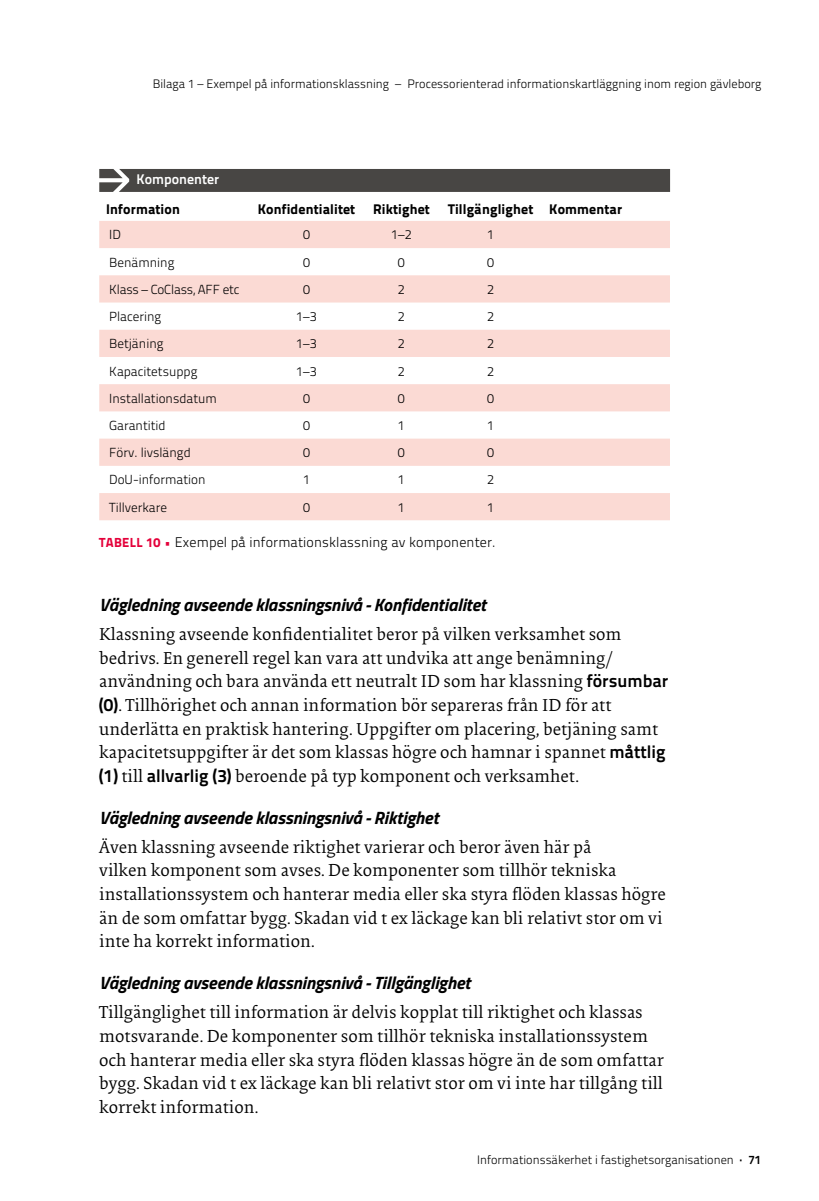
<style>
.page{position:relative;width:819px;height:1201px;background:#fff}
.page>*{position:absolute;margin:0;border:0;box-sizing:border-box;transform-origin:0 0}
.Bröd_ui{font:17.85px/23.6px "Collis";color:#000}
.t1{font:italic 700 17.85px "Titillium Web";letter-spacing:-.005em;color:#000}
.Tabellrubbe{font:14px "Titillium Text 22 L 999 wt";letter-spacing:.01em;color:#000}
.Tabelltext{font:14px "Titillium Text 22 L 250 wt";letter-spacing:.01em;color:#000}
.t2{font:14px "Titillium Text 22 L 800 wt";color:#fff}
.Tabelltext-2{font:13.12px "Titillium Text 22 L 250 wt";color:#000}
.t3{font:12.25px "Titillium Text 22 L 250 wt";color:#000}
.s1{font-family:"Titillium Text 22 L 999 wt";font-size:13.12px;color:#e4003a}
.s2{font-family:"Titillium Text 22 L 800 wt"}
</style>
<div class="page">
<svg style="left:99px;top:221px;width:571px;height:299px;fill:#fbdad4"></svg>
<div style="left:99px;top:169px;width:571px;height:23px;background:#484644"></div>
<p class="t3" style="left:153px;top:74px;width:610px">Bilaga 1 – Exempel på informationsklassning – Processorienterad informationskartläggning inom region gävleborg</p>
<p class="t2" style="left:136px;top:169px;width:84px">Komponenter</p>
<p class="Tabellrubbe" style="left:106px;top:198px;width:75px">Information</p>
<p class="Tabellrubbe" style="left:258px;top:198px;width:99px">Konfidentialitet</p>
<p class="Tabellrubbe" style="left:373px;top:198px;width:58px">Riktighet</p>
<p class="Tabellrubbe" style="left:448px;top:198px;width:87px">Tillgänglighet</p>
<p class="Tabellrubbe" style="left:549px;top:198px;width:74px">Kommentar</p>
<p class="Tabelltext-2" style="left:109px;top:225px;width:13px">ID</p>
<p class="Tabelltext-2" style="left:303px;top:225px;width:8px">0</p>
<p class="Tabelltext-2" style="left:391px;top:225px;width:22px">1–2</p>
<p class="Tabelltext-2" style="left:487px;top:225px;width:8px">1</p>
<p class="Tabelltext-2" style="left:109px;top:252px;width:67px">Benämning</p>
<p class="Tabelltext-2" style="left:303px;top:252px;width:8px">0</p>
<p class="Tabelltext-2" style="left:398px;top:252px;width:8px">0</p>
<p class="Tabelltext-2" style="left:487px;top:252px;width:8px">0</p>
<p class="Tabelltext-2" style="left:109px;top:280px;width:132px">Klass – CoClass, AFF etc</p>
<p class="Tabelltext-2" style="left:303px;top:280px;width:8px">0</p>
<p class="Tabelltext-2" style="left:398px;top:280px;width:8px">2</p>
<p class="Tabelltext-2" style="left:487px;top:280px;width:8px">2</p>
<p class="Tabelltext-2" style="left:109px;top:307px;width:54px">Placering</p>
<p class="Tabelltext-2" style="left:296px;top:307px;width:22px">1–3</p>
<p class="Tabelltext-2" style="left:398px;top:307px;width:8px">2</p>
<p class="Tabelltext-2" style="left:487px;top:307px;width:8px">2</p>
<p class="Tabelltext-2" style="left:109px;top:334px;width:56px">Betjäning</p>
<p class="Tabelltext-2" style="left:296px;top:334px;width:22px">1–3</p>
<p class="Tabelltext-2" style="left:398px;top:334px;width:8px">2</p>
<p class="Tabelltext-2" style="left:487px;top:334px;width:8px">2</p>
<p class="Tabelltext-2" style="left:109px;top:361px;width:90px">Kapacitetsuppg</p>
<p class="Tabelltext-2" style="left:296px;top:361px;width:22px">1–3</p>
<p class="Tabelltext-2" style="left:398px;top:361px;width:8px">2</p>
<p class="Tabelltext-2" style="left:487px;top:361px;width:8px">2</p>
<p class="Tabelltext-2" style="left:109px;top:388px;width:109px">Installationsdatum</p>
<p class="Tabelltext-2" style="left:303px;top:388px;width:8px">0</p>
<p class="Tabelltext-2" style="left:398px;top:388px;width:8px">0</p>
<p class="Tabelltext-2" style="left:487px;top:388px;width:8px">0</p>
<p class="Tabelltext-2" style="left:109px;top:416px;width:58px">Garantitid</p>
<p class="Tabelltext-2" style="left:303px;top:416px;width:8px">0</p>
<p class="Tabelltext-2" style="left:398px;top:416px;width:8px">1</p>
<p class="Tabelltext-2" style="left:487px;top:416px;width:8px">1</p>
<p class="Tabelltext-2" style="left:109px;top:443px;width:83px">Förv. livslängd</p>
<p class="Tabelltext-2" style="left:303px;top:443px;width:8px">0</p>
<p class="Tabelltext-2" style="left:398px;top:443px;width:8px">0</p>
<p class="Tabelltext-2" style="left:487px;top:443px;width:8px">0</p>
<p class="Tabelltext-2" style="left:109px;top:470px;width:98px">DoU-information</p>
<p class="Tabelltext-2" style="left:303px;top:470px;width:8px">1</p>
<p class="Tabelltext-2" style="left:398px;top:470px;width:8px">1</p>
<p class="Tabelltext-2" style="left:487px;top:470px;width:8px">2</p>
<p class="Tabelltext-2" style="left:109px;top:497px;width:59px">Tillverkare</p>
<p class="Tabelltext-2" style="left:303px;top:497px;width:8px">0</p>
<p class="Tabelltext-2" style="left:398px;top:497px;width:8px">1</p>
<p class="Tabelltext-2" style="left:487px;top:497px;width:8px">1</p>
<p class="Tabelltext" style="left:99px;top:531px;width:398px"><span class="s1">TABELL 10 •</span> Exempel på informationsklassning av komponenter.</p>
<h2 class="t1" style="left:99px;top:591px;width:388px">Vägledning avseende klassningsnivå - Konfidentialitet</h2>
<p class="Bröd_ui" style="left:99px;top:624px;width:570px">Klassning avseende konfidentialitet beror på vilken verksamhet som bedrivs. En generell regel kan vara att undvika att ange benämning/ användning och bara använda ett neutralt ID som har klassning <span class="s2">försumbar (0)</span>. Tillhörighet och annan information bör separeras från ID för att underlätta en praktisk hantering. Uppgifter om placering, betjäning samt kapacitetsuppgifter är det som klassas högre och hamnar i spannet <span class="s2">måttlig (1)</span> till <span class="s2">allvarlig (3)</span> beroende på typ komponent och verksamhet.</p>
<h2 class="t1" style="left:99px;top:803px;width:341px">Vägledning avseende klassningsnivå - Riktighet</h2>
<p class="Bröd_ui" style="left:99px;top:836px;width:568px">Även klassning avseende riktighet varierar och beror även här på<br>vilken komponent som avses. De komponenter som tillhör tekniska installationssystem och hanterar media eller ska styra flöden klassas högre än de som omfattar bygg. Skadan vid t ex läckage kan bli relativt stor om vi inte ha korrekt information.</p>
<h2 class="t1" style="left:99px;top:968px;width:372px">Vägledning avseende klassningsnivå - Tillgänglighet</h2>
<p class="Bröd_ui" style="left:99px;top:1002px;width:566px">Tillgänglighet till information är delvis kopplat till riktighet och klassas motsvarande. De komponenter som tillhör tekniska installationssystem och hanterar media eller ska styra flöden klassas högre än de som omfattar bygg. Skadan vid t ex läckage kan bli relativt stor om vi inte har tillgång till korrekt information.</p>
<p class="t3" style="left:477px;top:1150px;width:286px">Informationssäkerhet i fastighetsorganisationen <span class="s2">· 71</span></p>
</div>
